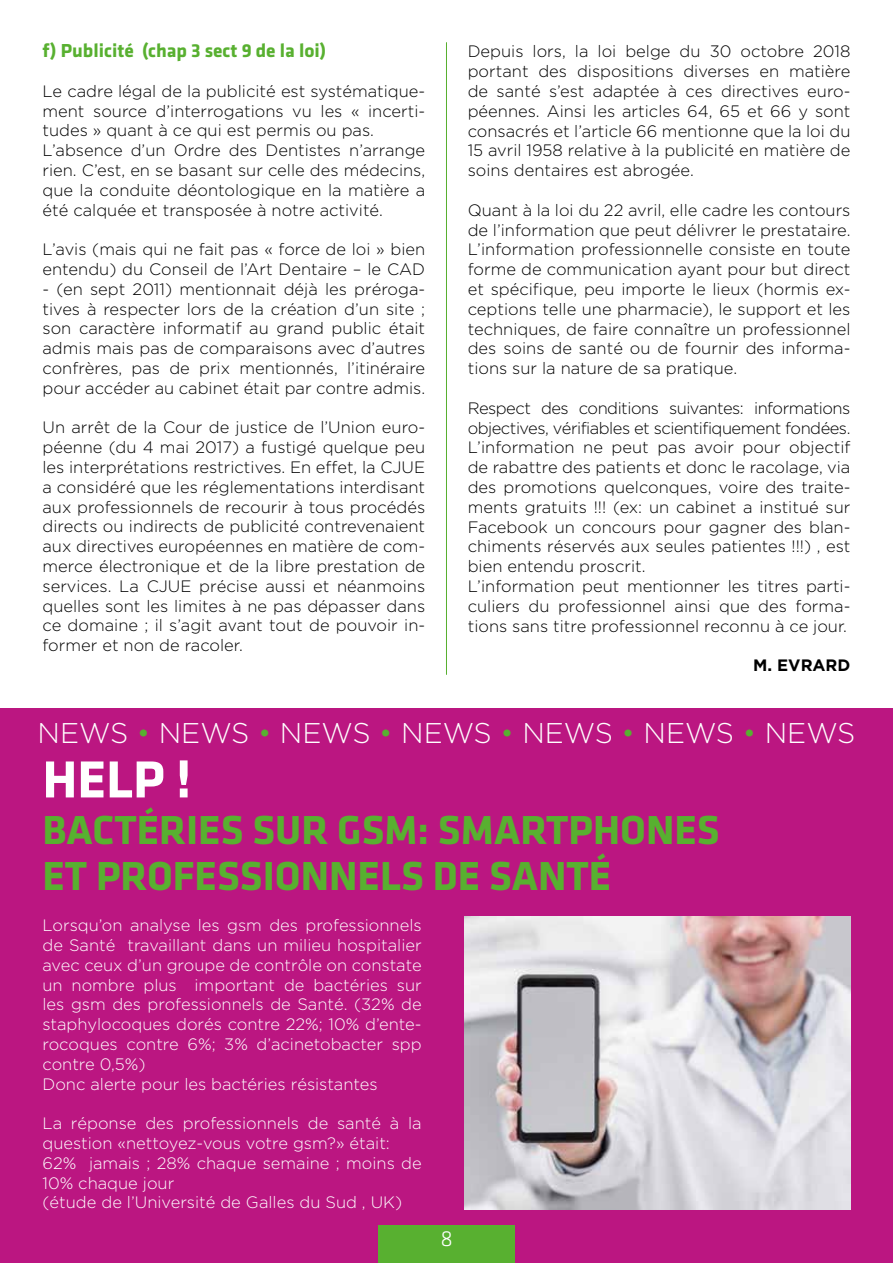
<style>
.page{position:relative;width:893px;height:1263px;background:#fff}
.page>*{position:absolute;margin:0;border:0;box-sizing:border-box;transform-origin:0 0}
.t1{font:700 54px "Klavika";color:#fff}
.t2{font:700 42px/46.5px "Klavika";color:#58b030}
.t3{font:300 28.5px "Gotham";color:#fff}
.t4{font:300 22.5px "Klavika";color:#fff}
.t5{font:700 19.5px "Klavika";color:#58b030}
.t6{font:300 16.5px/19.8px "Gotham";color:#000;text-align:justify}
.t7{font:300 16.5px/19.8px "Gotham";color:#fff}
.t8{font:700 16.5px "Gotham";color:#000}
.s1{color:#58b030}
</style>
<div class="page">
<div style="left:0;top:708px;width:893px;height:555px;background:#bb1681"></div>
<div style="left:378px;top:1225px;width:136px;height:38px;background:#58b030"></div>
<hr style="left:446px;top:43px;width:1px;height:631px;background:#58b030">
<img style="left:464px;top:916px;width:386px;height:294px">
<p class="t5" style="left:43px;top:40px;width:285px">f) Publicité (chap 3 sect 9 de la loi)</p>
<p class="t6" style="left:43px;top:81px;width:384px;text-align:left">Le cadre légal de la publicité est systématique&shy;ment source d’interrogations vu les « incerti&shy;tudes » quant à ce qui est permis ou pas.<br>L’absence d’un Ordre des Dentistes n’arrange rien. C’est, en se basant sur celle des médecins, que la conduite déontologique en la matière a été calquée et transposée à notre activité.</p>
<p class="t6" style="left:43px;top:239px;width:384px">L’avis (mais qui ne fait pas « force de loi » bien entendu) du Conseil de l’Art Dentaire – le CAD</p>
<p class="t6" style="left:43px;top:279px;width:384px">- (en sept 2011) mentionnait déjà les préroga&shy;tives à respecter lors de la création d’un site ; son caractère informatif au grand public était admis mais pas de comparaisons avec d’autres confrères, pas de prix mentionnés, l’itinéraire pour accéder au cabinet était par contre admis.</p>
<p class="t6" style="left:43px;top:417px;width:384px">Un arrêt de la Cour de justice de l’Union euro&shy;péenne (du 4 mai 2017) a fustigé quelque peu les interprétations restrictives. En effet, la CJUE a considéré que les réglementations interdisant aux professionnels de recourir à tous procédés directs ou indirects de publicité contrevenaient aux directives européennes en matière de com&shy;merce électronique et de la libre prestation de services. La CJUE précise aussi et néanmoins quelles sont les limites à ne pas dépasser dans ce domaine ; il s’agit avant tout de pouvoir in&shy;former et non de racoler.</p>
<p class="t6" style="left:468px;top:41px;width:384px">Depuis lors, la loi belge du 30 octobre 2018 portant des dispositions diverses en matière de santé s’est adaptée à ces directives euro&shy;péennes. Ainsi les articles 64, 65 et 66 y sont consacrés et l’article 66 mentionne que la loi du 15 avril 1958 relative à la publicité en matière de soins dentaires est abrogée.</p>
<p class="t6" style="left:468px;top:200px;width:384px">Quant à la loi du 22 avril, elle cadre les contours de l’information que peut délivrer le prestataire.<br>L’information professionnelle consiste en toute forme de communication ayant pour but direct et spécifique, peu importe le lieux (hormis ex&shy;ceptions telle une pharmacie), le support et les techniques, de faire connaître un professionnel des soins de santé ou de fournir des informa&shy;tions sur la nature de sa pratique.</p>
<p class="t6" style="left:468px;top:398px;width:384px;text-align:left">Respect des conditions suivantes: informations objectives, vérifiables et scientifiquement fondées.<br>L’information ne peut pas avoir pour objectif de rabattre des patients et donc le racolage, via des promotions quelconques, voire des traite&shy;ments gratuits !!! (ex: un cabinet a institué sur Facebook un concours pour gagner des blan&shy;chiments réservés aux seules patientes !!!) , est bien entendu proscrit.<br>L’information peut mentionner les titres parti&shy;culiers du professionnel ainsi que des forma&shy;tions sans titre professionnel reconnu à ce jour.</p>
<p class="t8" style="left:753px;top:656px;width:99px">M. EVRARD</p>
<h3 class="t3" style="left:38px;top:717px;width:819px">NEWS <span class="s1">•</span> NEWS <span class="s1">•</span> NEWS <span class="s1">•</span> NEWS <span class="s1">•</span> NEWS <span class="s1">•</span> NEWS <span class="s1">•</span> NEWS</h3>
<h1 class="t1" style="left:43px;top:750px;width:150px">HELP !</h1>
<h2 class="t2" style="left:43px;top:807px;width:679px">BACTÉRIES SUR GSM: SMARTPHONES<br>ET PROFESSIONNELS DE SANTÉ</h2>
<p class="t7" style="left:43px;top:915px;width:381px">Lorsqu’on analyse les gsm des professionnels de Santé travaillant dans un milieu hospitalier avec ceux d’un groupe de contrôle on constate un nombre plus important de bactéries sur les gsm des professionnels de Santé. (32% de staphylocoques dorés contre 22%; 10% d’ente&shy;rocoques contre 6%; 3% d’acinetobacter spp contre 0,5%)<br>Donc alerte pour les bactéries résistantes</p>
<p class="t7" style="left:43px;top:1113px;width:381px">La réponse des professionnels de santé à la question «nettoyez-vous votre gsm?» était:<br>62% jamais ; 28% chaque semaine ; moins de 10% chaque jour<br>(étude de l’Université de Galles du Sud , UK)</p>
<h3 class="t4" style="left:440px;top:1226px;width:14px">8</h3>
</div>
